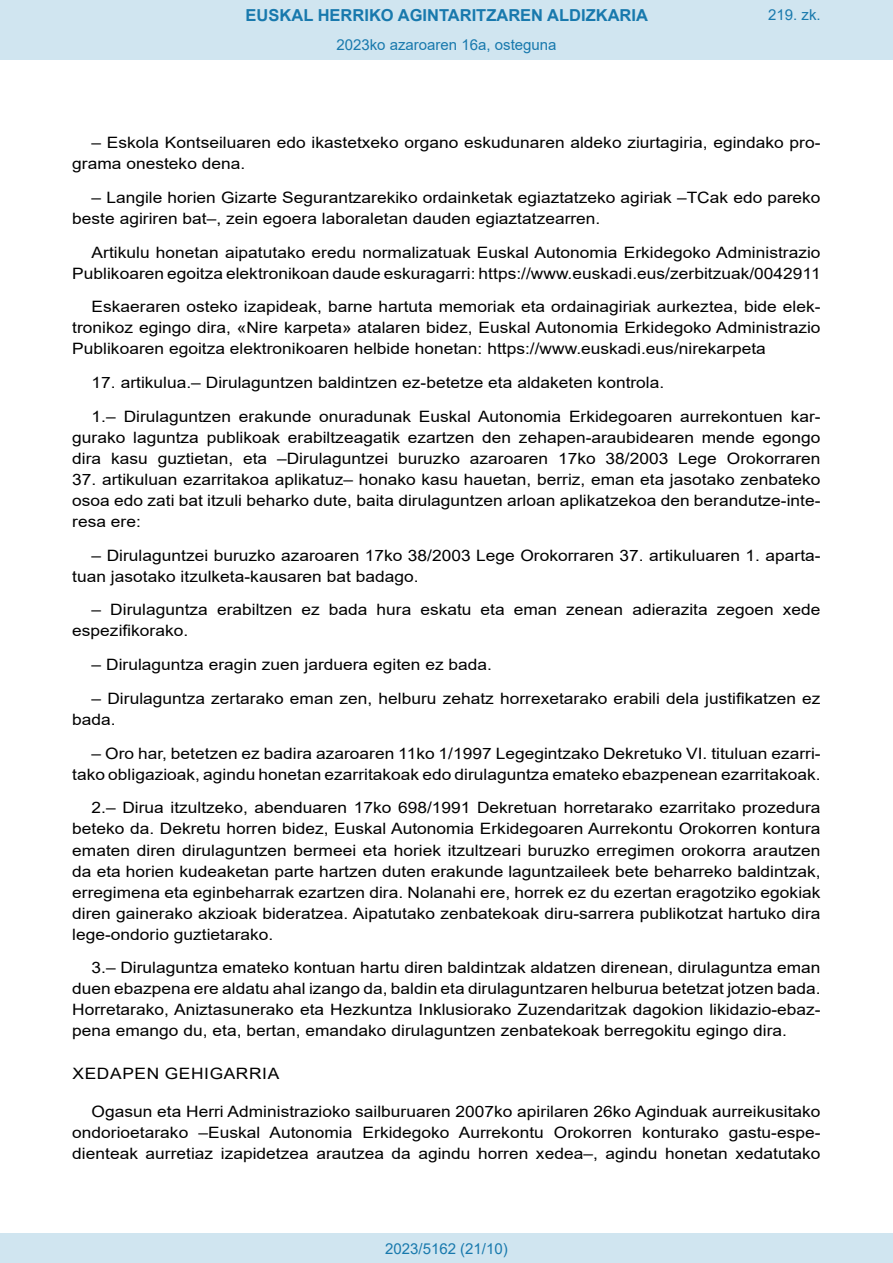
<style>
.page{position:relative;width:893px;height:1263px;background:#fff}
.page>*{position:absolute;margin:0;border:0;box-sizing:border-box;transform-origin:0 0}
.t1{font:700 16.5px "Arial";color:#1879ad}
.BOPVDetalle{font:15.6px/21px "Arial";color:#000;text-align:justify;scale:1.11 1}
.BOPVDisposicion{font:15.6px "Arial";letter-spacing:.035em;color:#000;scale:1.11 1}
.Paginacion_Centro{font:15px "Arial";color:#1879ad}
</style>
<div class="page">
<div style="left:0;top:0;width:893px;height:60px;background:#d0e5f0"></div>
<div style="left:0;top:1233px;width:893px;height:30px;background:#d0e5f0"></div>
<p class="t1" style="left:246px;top:3px;width:404px">EUSKAL HERRIKO AGINTARITZAREN ALDIZKARIA</p>
<p class="Paginacion_Centro" style="left:336px;top:35px;width:222px">2023ko azaroaren 16a, osteguna</p>
<p class="Paginacion_Centro" style="left:768px;top:5px;width:54px">219. zk.</p>
<p class="BOPVDetalle" style="left:72px;top:132px;width:676px;text-indent:19px">– Eskola Kontseiluaren edo ikastetxeko organo eskudunaren aldeko ziurtagiria, egindako pro&shy;grama onesteko dena.</p>
<p class="BOPVDetalle" style="left:72px;top:187px;width:676px;text-indent:19px">– Langile horien Gizarte Segurantzarekiko ordainketak egiaztatzeko agiriak –TCak edo pareko beste agiriren bat–, zein egoera laboraletan dauden egiaztatzearren.</p>
<p class="BOPVDetalle" style="left:72px;top:242px;width:676px;text-align:right">Artikulu honetan aipatutako eredu normalizatuak Euskal Autonomia Erkidegoko Administrazio<br>Publikoaren egoitza elektronikoan daude eskuragarri: https://www.euskadi.eus/zerbitzuak/0042911</p>
<p class="BOPVDetalle" style="left:72px;top:296px;width:676px;text-indent:19px">Eskaeraren osteko izapideak, barne hartuta memoriak eta ordainagiriak aurkeztea, bide elek&shy;tronikoz egingo dira, «Nire karpeta» atalaren bidez, Euskal Autonomia Erkidegoko Administrazio Publikoaren egoitza elektronikoaren helbide honetan: https://www.euskadi.eus/nirekarpeta</p>
<p class="BOPVDetalle" style="left:92px;top:372px;width:517px">17. artikulua.– Dirulaguntzen baldintzen ez-betetze eta aldaketen kontrola.</p>
<p class="BOPVDetalle" style="left:72px;top:406px;width:676px;text-indent:19px">1.– Dirulaguntzen erakunde onuradunak Euskal Autonomia Erkidegoaren aurrekontuen kar&shy;gurako laguntza publikoak erabiltzeagatik ezartzen den zehapen-araubidearen mende egongo dira kasu guztietan, eta –Dirulaguntzei buruzko azaroaren 17ko 38/2003 Lege Orokorraren</p>
<p class="BOPVDetalle" style="left:72px;top:469px;width:676px">37. artikuluan ezarritakoa aplikatuz– honako kasu hauetan, berriz, eman eta jasotako zenbateko osoa edo zati bat itzuli beharko dute, baita dirulaguntzen arloan aplikatzekoa den berandutze-inte&shy;resa ere:</p>
<p class="BOPVDetalle" style="left:72px;top:545px;width:676px;text-indent:19px">– Dirulaguntzei buruzko azaroaren 17ko 38/2003 Lege Orokorraren 37. artikuluaren 1. aparta&shy;tuan jasotako itzulketa-kausaren bat badago.</p>
<p class="BOPVDetalle" style="left:72px;top:599px;width:676px;text-indent:19px">– Dirulaguntza erabiltzen ez bada hura eskatu eta eman zenean adierazita zegoen xede espezifikorako.</p>
<p class="BOPVDetalle" style="left:92px;top:654px;width:362px">– Dirulaguntza eragin zuen jarduera egiten ez bada.</p>
<p class="BOPVDetalle" style="left:72px;top:688px;width:676px;text-indent:19px">– Dirulaguntza zertarako eman zen, helburu zehatz horrexetarako erabili dela justifikatzen ez bada.</p>
<p class="BOPVDetalle" style="left:72px;top:743px;width:676px;text-align:right">– Oro har, betetzen ez badira azaroaren 11ko 1/1997 Legegintzako Dekretuko VI. tituluan ezarri&shy;tako obligazioak, agindu honetan ezarritakoak edo dirulaguntza emateko ebazpenean ezarritakoak.</p>
<p class="BOPVDetalle" style="left:72px;top:797px;width:676px;text-indent:19px">2.– Dirua itzultzeko, abenduaren 17ko 698/1991 Dekretuan horretarako ezarritako prozedura beteko da. Dekretu horren bidez, Euskal Autonomia Erkidegoaren Aurrekontu Orokorren kontura ematen diren dirulaguntzen bermeei eta horiek itzultzeari buruzko erregimen orokorra arautzen da eta horien kudeaketan parte hartzen duten erakunde laguntzaileek bete beharreko baldintzak, erregimena eta eginbeharrak ezartzen dira. Nolanahi ere, horrek ez du ezertan eragotziko egokiak diren gainerako akzioak bideratzea. Aipatutako zenbatekoak diru-sarrera publikotzat hartuko dira lege-ondorio guztietarako.</p>
<p class="BOPVDetalle" style="left:72px;top:957px;width:676px;text-indent:19px">3.– Dirulaguntza emateko kontuan hartu diren baldintzak aldatzen direnean, dirulaguntza eman duen ebazpena ere aldatu ahal izango da, baldin eta dirulaguntzaren helburua betetzat jotzen bada.<br>Horretarako, Aniztasunerako eta Hezkuntza Inklusiorako Zuzendaritzak dagokion likidazio-ebaz&shy;pena emango du, eta, bertan, emandako dirulaguntzen zenbatekoak berregokitu egingo dira.</p>
<p class="BOPVDisposicion" style="left:73px;top:1062px;width:188px">XEDAPEN GEHIGARRIA</p>
<p class="BOPVDetalle" style="left:72px;top:1100px;width:676px;text-indent:19px">Ogasun eta Herri Administrazioko sailburuaren 2007ko apirilaren 26ko Aginduak aurreikusitako ondorioetarako –Euskal Autonomia Erkidegoko Aurrekontu Orokorren konturako gastu-espe&shy;dienteak aurretiaz izapidetzea arautzea da agindu horren xedea–, agindu honetan xedatutako</p>
<p class="Paginacion_Centro" style="left:385px;top:1238px;width:124px">2023/5162 (21/10)</p>
</div>
